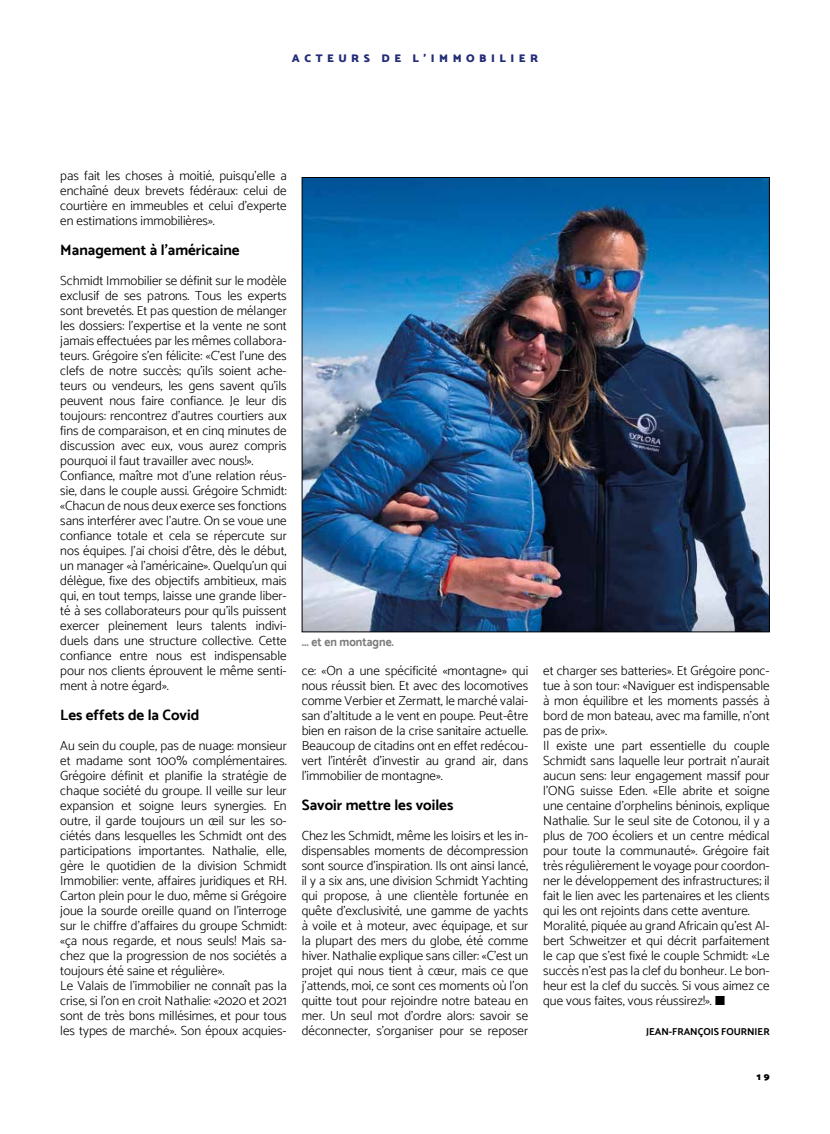
<style>
.page{position:relative;width:830px;height:1134px;background:#fff}
.page>*{position:absolute;margin:0;border:0;box-sizing:border-box;transform-origin:0 0}
.t1{font:700 15px "Catamaran";color:#000}
.t2{font:300 13.12px/15px "Catamaran";color:#000;text-align:justify}
.t3{font:700 12.5px "Catamaran";color:#7c7b7b;scale:.92 1}
.t4{font:900 11.25px "Catamaran";letter-spacing:.4em;color:#232c77}
.t5{font:700 10px "Catamaran";color:#000}
.t6{font:900 10px "Catamaran";color:#000}
</style>
<div class="page">
<img style="left:303px;top:179px;width:464px;height:451px">
<p class="t4" style="left:292px;top:51px;width:247px">ACTEURS DE L’IMMOBILIER</p>
<p class="t2" style="left:60px;top:168px;width:228px">pas fait les choses à moitié, puisqu’elle a enchaîné deux brevets fédéraux: celui de courtière en immeubles et celui d’experte en estimations immobilières».</p>
<p class="t1" style="left:60px;top:241px;width:181px">Management à l’américaine</p>
<p class="t2" style="left:60px;top:273px;width:228px;text-align:left">Schmidt Immobilier se définit sur le modèle exclusif de ses patrons. Tous les experts sont brevetés. Et pas question de mélanger les dossiers: l’expertise et la vente ne sont jamais effectuées par les mêmes collabora&shy;teurs. Grégoire s’en félicite: «C’est l’une des clefs de notre succès; qu’ils soient ache&shy;teurs ou vendeurs, les gens savent qu’ils peuvent nous faire confiance. Je leur dis toujours: rencontrez d’autres courtiers aux fins de comparaison, et en cinq minutes de discussion avec eux, vous aurez compris pourquoi il faut travailler avec nous!».<br>Confiance, maître mot d’une relation réus&shy;sie, dans le couple aussi. Grégoire Schmidt: «Chacun de nous deux exerce ses fonctions sans interférer avec l’autre. On se voue une confiance totale et cela se répercute sur nos équipes. J’ai choisi d’être, dès le début, un manager «à l’américaine». Quelqu’un qui délègue, fixe des objectifs ambitieux, mais qui, en tout temps, laisse une grande liber&shy;té à ses collaborateurs pour qu’ils puissent exercer pleinement leurs talents indivi&shy;duels dans une structure collective. Cette confiance entre nous est indispensable pour nos clients éprouvent le même senti&shy;ment à notre égard».</p>
<p class="t1" style="left:60px;top:706px;width:140px">Les effets de la Covid</p>
<p class="t2" style="left:60px;top:738px;width:228px;text-align:left">Au sein du couple, pas de nuage: monsieur et madame sont 100% complémentaires.<br>Grégoire définit et planifie la stratégie de chaque société du groupe. Il veille sur leur expansion et soigne leurs synergies. En outre, il garde toujours un œil sur les so&shy;ciétés dans lesquelles les Schmidt ont des participations importantes. Nathalie, elle, gère le quotidien de la division Schmidt Immobilier: vente, affaires juridiques et RH.<br>Carton plein pour le duo, même si Grégoire joue la sourde oreille quand on l’interroge sur le chiffre d’affaires du groupe Schmidt: «ça nous regarde, et nous seuls! Mais sa&shy;chez que la progression de nos sociétés a toujours été saine et régulière».<br>Le Valais de l’immobilier ne connaît pas la crise, si l’on en croit Nathalie: «2020 et 2021 sont de très bons millésimes, et pour tous les types de marché». Son époux acquies-</p>
<p class="t3" style="left:301px;top:635px;width:102px">... et en montagne.</p>
<p class="t2" style="left:301px;top:663px;width:228px">ce: «On a une spécificité «montagne» qui nous réussit bien. Et avec des locomotives comme Verbier et Zermatt, le marché valai&shy;san d’altitude a le vent en poupe. Peut-être bien en raison de la crise sanitaire actuelle.<br>Beaucoup de citadins ont en effet redécou&shy;vert l’intérêt d’investir au grand air, dans l’immobilier de montagne».</p>
<p class="t1" style="left:301px;top:796px;width:153px">Savoir mettre les voiles</p>
<p class="t2" style="left:301px;top:828px;width:228px">Chez les Schmidt, même les loisirs et les in&shy;dispensables moments de décompression sont source d’inspiration. Ils ont ainsi lancé, il y a six ans, une division Schmidt Yachting qui propose, à une clientèle fortunée en quête d’exclusivité, une gamme de yachts à voile et à moteur, avec équipage, et sur la plupart des mers du globe, été comme hiver. Nathalie explique sans ciller: «C’est un projet qui nous tient à cœur, mais ce que j’attends, moi, ce sont ces moments où l’on quitte tout pour rejoindre notre bateau en mer. Un seul mot d’ordre alors: savoir se déconnecter, s’organiser pour se reposer</p>
<p class="t2" style="left:543px;top:663px;width:228px;text-align:left">et charger ses batteries». Et Grégoire ponc&shy;tue à son tour: «Naviguer est indispensable à mon équilibre et les moments passés à bord de mon bateau, avec ma famille, n’ont pas de prix».<br>Il existe une part essentielle du couple Schmidt sans laquelle leur portrait n’aurait aucun sens: leur engagement massif pour l’ONG suisse Eden. «Elle abrite et soigne une centaine d’orphelins béninois, explique Nathalie. Sur le seul site de Cotonou, il y a plus de 700 écoliers et un centre médical pour toute la communauté». Grégoire fait très régulièrement le voyage pour coordon&shy;ner le développement des infrastructures; il fait le lien avec les partenaires et les clients qui les ont rejoints dans cette aventure.<br>Moralité, piquée au grand Africain qu’est Al&shy;bert Schweitzer et qui décrit parfaitement le cap que s’est fixé le couple Schmidt: «Le succès n’est pas la clef du bonheur. Le bon&shy;heur est la clef du succès. Si vous aimez ce que vous faites, vous réussirez!». ■</p>
<p class="t5" style="left:645px;top:1026px;width:125px">JEAN-FRANÇOIS FOURNIER</p>
<p class="t6" style="left:756px;top:1070px;width:15px">1 9</p>
</div>
